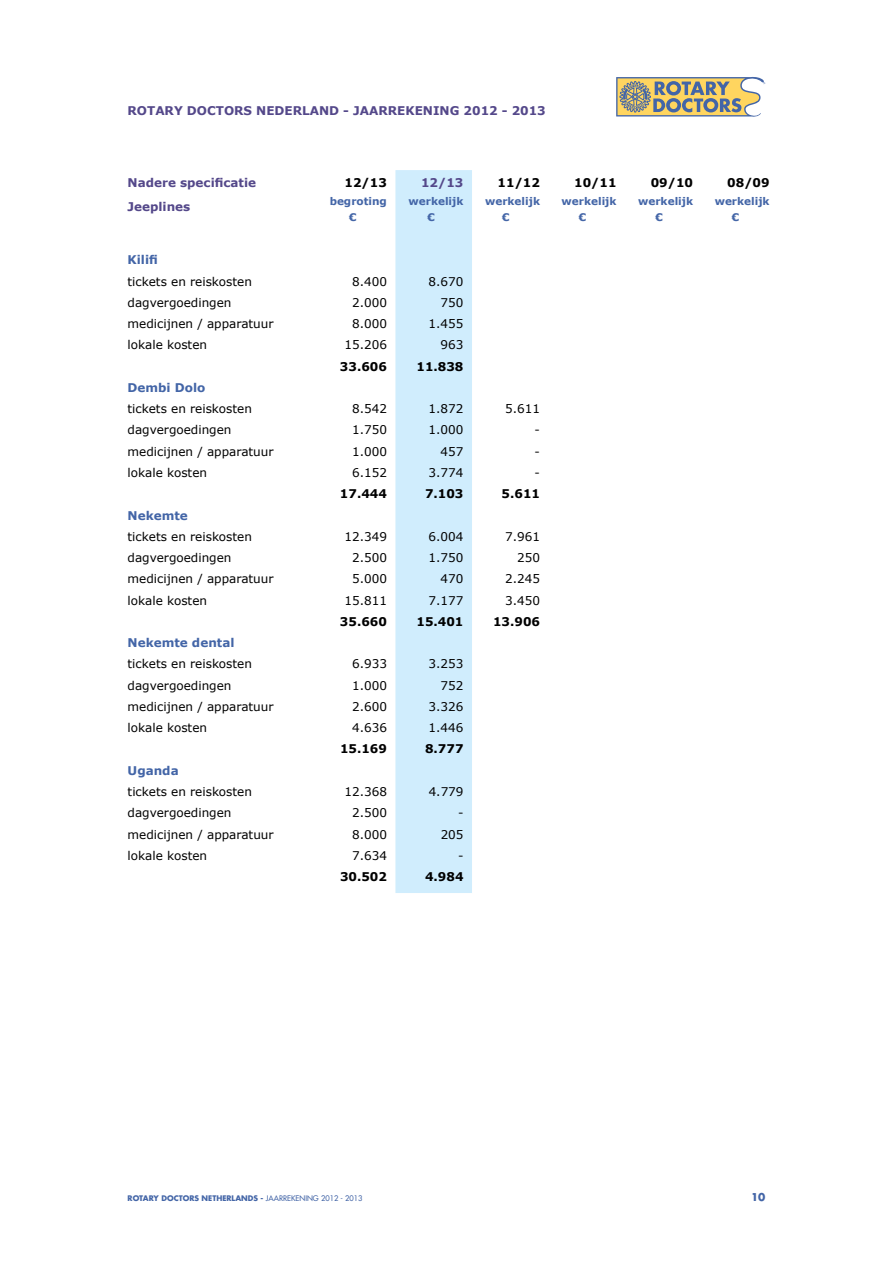
<style>
.page{position:relative;width:893px;height:1263px;background:#fff}
.page>*{position:absolute;margin:0;border:0;box-sizing:border-box;transform-origin:0 0}
.t1{font:12px "Verdana";color:#000}
.t2{font:700 12px "Verdana";color:#000}
.t3{font:700 12px "Verdana";color:#54488a}
.t4{font:700 12px "Verdana";color:#4365a7}
.t5{font:700 10.5px "Verdana";color:#4365a7}
.t6{font:700 10.5px "Futura";color:#4365a7}
.t7{font:700 7.5px "Futura";color:#4365a7}
.s1{font-weight:400}
</style>
<div class="page">
<svg style="left:616px;top:77px;width:149px;height:40px"></svg>
<div style="left:395px;top:170px;width:77px;height:723px;background:#d0edfd"></div>
<p class="t3" style="left:128px;top:102px;width:202px">Rotary Doctors Nederland</p>
<p class="t3" style="left:343px;top:102px;width:204px">- JAARREKENING 2012 - 2013</p>
<p class="t3" style="left:128px;top:174px;width:130px">Nadere specificatie</p>
<p class="t2" style="left:345px;top:174px;width:44px">12/13</p>
<p class="t3" style="left:421px;top:174px;width:44px">12/13</p>
<p class="t2" style="left:498px;top:174px;width:44px">11/12</p>
<p class="t2" style="left:574px;top:174px;width:44px">10/11</p>
<p class="t2" style="left:651px;top:174px;width:44px">09/10</p>
<p class="t2" style="left:727px;top:174px;width:44px">08/09</p>
<p class="t3" style="left:128px;top:198px;width:64px">Jeeplines</p>
<p class="t5" style="left:330px;top:194px;width:59px">begroting</p>
<p class="t5" style="left:409px;top:194px;width:56px">werkelijk</p>
<p class="t5" style="left:485px;top:194px;width:56px">werkelijk</p>
<p class="t5" style="left:562px;top:194px;width:56px">werkelijk</p>
<p class="t5" style="left:638px;top:194px;width:56px">werkelijk</p>
<p class="t5" style="left:715px;top:194px;width:56px">werkelijk</p>
<p class="t5" style="left:349px;top:209px;width:9px">€</p>
<p class="t5" style="left:428px;top:209px;width:9px">€</p>
<p class="t5" style="left:502px;top:209px;width:9px">€</p>
<p class="t5" style="left:579px;top:209px;width:9px">€</p>
<p class="t5" style="left:655px;top:209px;width:9px">€</p>
<p class="t5" style="left:732px;top:209px;width:9px">€</p>
<p class="t4" style="left:128px;top:251px;width:32px">Kilifi</p>
<p class="t1" style="left:128px;top:273px;width:126px">tickets en reiskosten</p>
<p class="t1" style="left:352px;top:273px;width:36px">8.400</p>
<p class="t1" style="left:429px;top:273px;width:36px">8.670</p>
<p class="t1" style="left:128px;top:294px;width:105px">dagvergoedingen</p>
<p class="t1" style="left:352px;top:294px;width:36px">2.000</p>
<p class="t1" style="left:441px;top:294px;width:24px">750</p>
<p class="t1" style="left:128px;top:315px;width:148px">medicijnen / apparatuur</p>
<p class="t1" style="left:352px;top:315px;width:36px">8.000</p>
<p class="t1" style="left:429px;top:315px;width:36px">1.455</p>
<p class="t1" style="left:128px;top:337px;width:81px">lokale kosten</p>
<p class="t1" style="left:344px;top:337px;width:44px">15.206</p>
<p class="t1" style="left:441px;top:337px;width:24px">963</p>
<p class="t2" style="left:340px;top:358px;width:48px">33.606</p>
<p class="t2" style="left:416px;top:358px;width:48px">11.838</p>
<p class="t4" style="left:128px;top:379px;width:79px">Dembi Dolo</p>
<p class="t1" style="left:128px;top:401px;width:126px">tickets en reiskosten</p>
<p class="t1" style="left:352px;top:401px;width:36px">8.542</p>
<p class="t1" style="left:429px;top:401px;width:36px">1.872</p>
<p class="t1" style="left:505px;top:401px;width:36px">5.611</p>
<p class="t1" style="left:128px;top:422px;width:105px">dagvergoedingen</p>
<p class="t1" style="left:352px;top:422px;width:36px">1.750</p>
<p class="t1" style="left:429px;top:422px;width:36px">1.000</p>
<p class="t1" style="left:535px;top:422px;width:7px">-</p>
<p class="t1" style="left:128px;top:443px;width:148px">medicijnen / apparatuur</p>
<p class="t1" style="left:352px;top:443px;width:36px">1.000</p>
<p class="t1" style="left:441px;top:443px;width:24px">457</p>
<p class="t1" style="left:535px;top:443px;width:7px">-</p>
<p class="t1" style="left:128px;top:464px;width:81px">lokale kosten</p>
<p class="t1" style="left:352px;top:464px;width:36px">6.152</p>
<p class="t1" style="left:429px;top:464px;width:36px">3.774</p>
<p class="t1" style="left:535px;top:464px;width:7px">-</p>
<p class="t2" style="left:340px;top:485px;width:48px">17.444</p>
<p class="t2" style="left:425px;top:485px;width:40px">7.103</p>
<p class="t2" style="left:502px;top:485px;width:40px">5.611</p>
<p class="t4" style="left:128px;top:507px;width:62px">Nekemte</p>
<p class="t1" style="left:128px;top:528px;width:126px">tickets en reiskosten</p>
<p class="t1" style="left:344px;top:528px;width:44px">12.349</p>
<p class="t1" style="left:429px;top:528px;width:36px">6.004</p>
<p class="t1" style="left:505px;top:528px;width:36px">7.961</p>
<p class="t1" style="left:128px;top:549px;width:105px">dagvergoedingen</p>
<p class="t1" style="left:352px;top:549px;width:36px">2.500</p>
<p class="t1" style="left:429px;top:549px;width:36px">1.750</p>
<p class="t1" style="left:517px;top:549px;width:24px">250</p>
<p class="t1" style="left:128px;top:571px;width:148px">medicijnen / apparatuur</p>
<p class="t1" style="left:352px;top:571px;width:36px">5.000</p>
<p class="t1" style="left:441px;top:571px;width:24px">470</p>
<p class="t1" style="left:505px;top:571px;width:36px">2.245</p>
<p class="t1" style="left:128px;top:592px;width:81px">lokale kosten</p>
<p class="t1" style="left:344px;top:592px;width:44px">15.811</p>
<p class="t1" style="left:429px;top:592px;width:36px">7.177</p>
<p class="t1" style="left:505px;top:592px;width:36px">3.450</p>
<p class="t2" style="left:340px;top:613px;width:48px">35.660</p>
<p class="t2" style="left:416px;top:613px;width:48px">15.401</p>
<p class="t2" style="left:493px;top:613px;width:48px">13.906</p>
<p class="t4" style="left:128px;top:634px;width:108px">Nekemte dental</p>
<p class="t1" style="left:128px;top:656px;width:126px">tickets en reiskosten</p>
<p class="t1" style="left:352px;top:656px;width:36px">6.933</p>
<p class="t1" style="left:429px;top:656px;width:36px">3.253</p>
<p class="t1" style="left:128px;top:677px;width:105px">dagvergoedingen</p>
<p class="t1" style="left:352px;top:677px;width:36px">1.000</p>
<p class="t1" style="left:441px;top:677px;width:24px">752</p>
<p class="t1" style="left:128px;top:698px;width:148px">medicijnen / apparatuur</p>
<p class="t1" style="left:352px;top:698px;width:36px">2.600</p>
<p class="t1" style="left:429px;top:698px;width:36px">3.326</p>
<p class="t1" style="left:128px;top:719px;width:81px">lokale kosten</p>
<p class="t1" style="left:352px;top:719px;width:36px">4.636</p>
<p class="t1" style="left:429px;top:719px;width:36px">1.446</p>
<p class="t2" style="left:340px;top:741px;width:48px">15.169</p>
<p class="t2" style="left:425px;top:741px;width:40px">8.777</p>
<p class="t4" style="left:128px;top:762px;width:53px">Uganda</p>
<p class="t1" style="left:128px;top:783px;width:126px">tickets en reiskosten</p>
<p class="t1" style="left:344px;top:783px;width:44px">12.368</p>
<p class="t1" style="left:429px;top:783px;width:36px">4.779</p>
<p class="t1" style="left:128px;top:805px;width:105px">dagvergoedingen</p>
<p class="t1" style="left:352px;top:805px;width:36px">2.500</p>
<p class="t1" style="left:458px;top:805px;width:7px">-</p>
<p class="t1" style="left:128px;top:826px;width:148px">medicijnen / apparatuur</p>
<p class="t1" style="left:352px;top:826px;width:36px">8.000</p>
<p class="t1" style="left:441px;top:826px;width:24px">205</p>
<p class="t1" style="left:128px;top:847px;width:81px">lokale kosten</p>
<p class="t1" style="left:352px;top:847px;width:36px">7.634</p>
<p class="t1" style="left:458px;top:847px;width:7px">-</p>
<p class="t2" style="left:340px;top:868px;width:48px">30.502</p>
<p class="t2" style="left:425px;top:868px;width:40px">4.984</p>
<p class="t7" style="left:128px;top:1193px;width:236px">ROTARY DOCTORS NETHERLANDS - <span class="s1">JAARREKENING 2012 - 2013</span></p>
<p class="t6" style="left:751px;top:1190px;width:16px">10</p>
</div>
